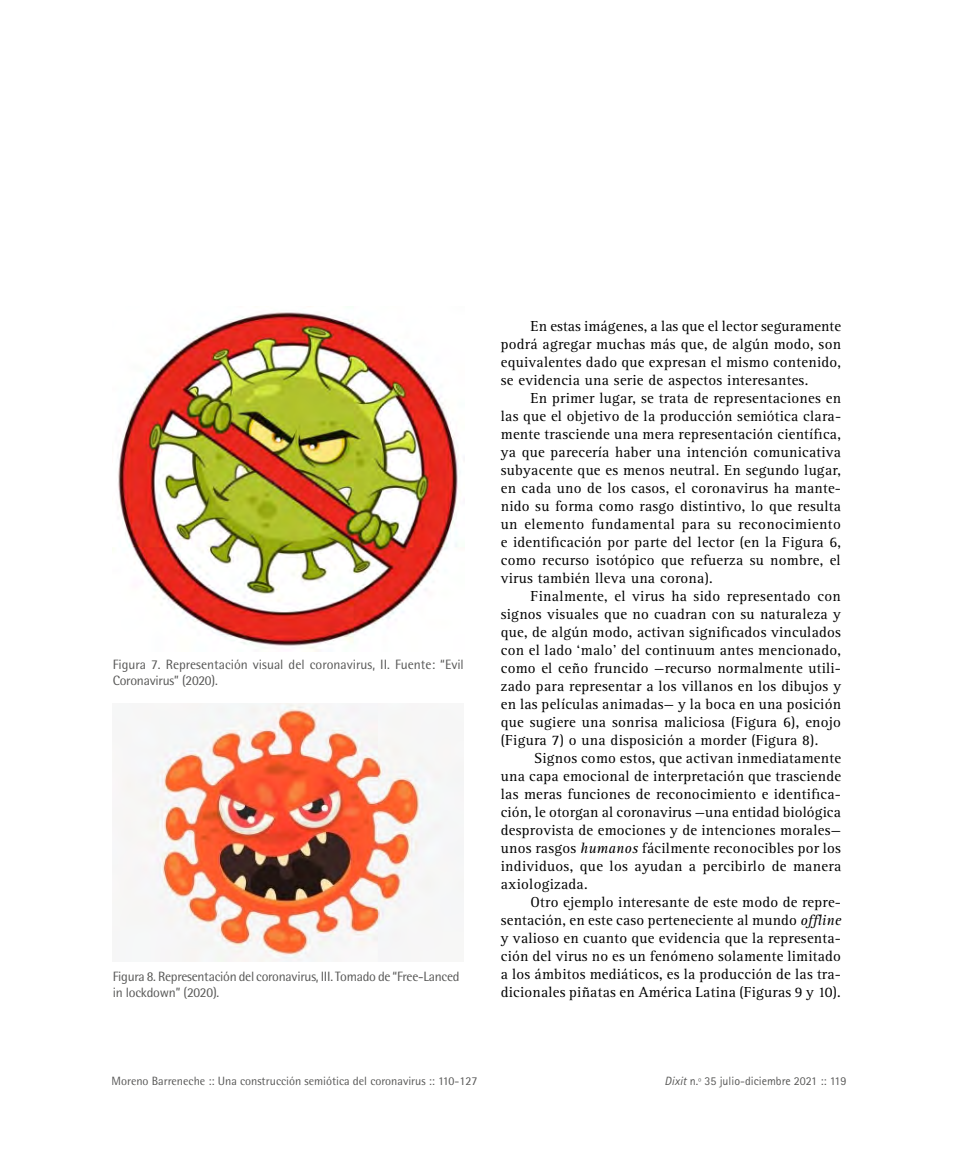
<style>
.page{position:relative;width:957px;height:1149px;background:#fff}
.page>*{position:absolute;margin:0;border:0;box-sizing:border-box;transform-origin:0 0}
.t1{font:15px/18px "Rotis Serif Std";letter-spacing:.015em;color:#000;text-align:justify}
.t2{font:13.5px/16.5px "Rotis Semi Sans Std";letter-spacing:-.015em;color:#575756}
.t3{font:12px "Rotis Semi Sans Std";color:#575756}
.t4{font:12px "Rotis Sans Serif Std";color:#575756}
.s1{font-style:italic}
</style>
<div class="page">
<img style="left:118px;top:312px;width:340px;height:339px">
<img style="left:122px;top:703px;width:341px;height:257px">
<p class="t2" style="left:113px;top:655px;width:353px">Figura 7. Representación visual del coronavirus, II. Fuente: “Evil<br>Coronavirus” (2020).</p>
<p class="t2" style="left:113px;top:967px;width:348px">Figura 8. Representación del coronavirus, III. Tomado de “Free-Lanced in lockdown” (2020).</p>
<p class="t1" style="left:501px;top:317px;width:342px;text-indent:30px">En estas imágenes, a las que el lector seguramente podrá agregar muchas más que, de algún modo, son equivalentes dado que expresan el mismo contenido, se evidencia una serie de aspectos interesantes.</p>
<p class="t1" style="left:501px;top:389px;width:342px;text-indent:30px">En primer lugar, se trata de representaciones en las que el objetivo de la producción semiótica clara&shy;mente trasciende una mera representación científica, ya que parecería haber una intención comunicativa subyacente que es menos neutral. En segundo lugar, en cada uno de los casos, el coronavirus ha mante&shy;nido su forma como rasgo distintivo, lo que resulta un elemento fundamental para su reconocimiento e identificación por parte del lector (en la Figura 6, como recurso isotópico que refuerza su nombre, el virus también lleva una corona).</p>
<p class="t1" style="left:501px;top:587px;width:342px;text-indent:30px">Finalmente, el virus ha sido representado con signos visuales que no cuadran con su naturaleza y que, de algún modo, activan significados vinculados con el lado ‘malo’ del continuum antes mencionado, como el ceño fruncido —recurso normalmente utili&shy;zado para representar a los villanos en los dibujos y en las películas animadas— y la boca en una posición que sugiere una sonrisa maliciosa (Figura 6), enojo (Figura 7) o una disposición a morder (Figura 8).</p>
<p class="t1" style="left:501px;top:749px;width:342px;text-indent:33px">Signos como estos, que activan inmediatamente una capa emocional de interpretación que trasciende las meras funciones de reconocimiento e identifica&shy;ción, le otorgan al coronavirus —una entidad biológica desprovista de emociones y de intenciones morales— unos rasgos <span class="s1">humanos</span> fácilmente reconocibles por los individuos, que los ayudan a percibirlo de manera axiologizada.</p>
<p class="t1" style="left:501px;top:893px;width:342px;text-indent:30px">Otro ejemplo interesante de este modo de repre&shy;sentación, en este caso perteneciente al mundo <span class="s1">offline </span>y valioso en cuanto que evidencia que la representa&shy;ción del virus no es un fenómeno solamente limitado a los ámbitos mediáticos, es la producción de las tra&shy;dicionales piñatas en América Latina (Figuras 9 y 10).</p>
<p class="t3" style="left:112px;top:1073px;width:367px">Moreno Barreneche :: Una construcción semiótica del coronavirus :: 110-127</p>
<p class="t4" style="left:664px;top:1073px;width:183px"><span class="s1">Dixit</span> n.º 35 julio-diciembre 2021 :: 119</p>
</div>
